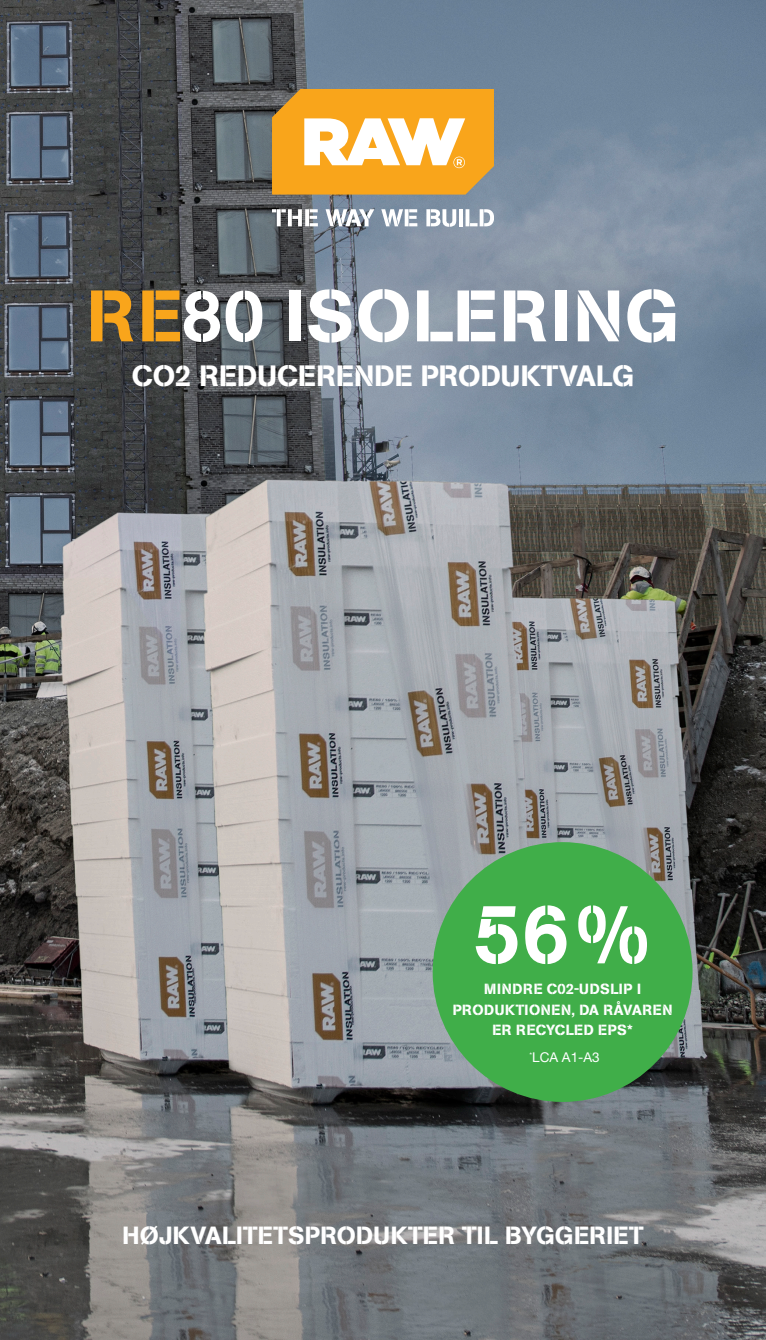
<style>
.page{position:relative;width:766px;height:1340px;background:#fff}
.page>*{position:absolute;margin:0;border:0;box-sizing:border-box;transform-origin:0 0}
.Header_Product_Small{font:82.8px "AG Book Pro Stencil";color:#fff}
.t1{font:72px "AG Book Stencil";letter-spacing:.02em;color:#fff}
.Header3_Frontpage{font:29.25px "AG Book Stencil";letter-spacing:.005em;color:#fff}
.Header3_Frontpage-2{font:24.75px "AG Book Stencil";letter-spacing:.015em;color:#fff}
.Header_Product_Small-2{font:14.62px/20.2px "AG Book Pro Stencil";letter-spacing:.03em;color:#fff;text-align:center}
.Header_Product_Small-3{font:13.5px "Helvetica Neue LT Std";color:#fff}
.s1{color:#f9a51b}
</style>
<div class="page">
<img style="left:0;top:0;width:765px;height:1339px">
<svg style="left:272px;top:89px;width:222px;height:105px"></svg>
<svg style="left:272px;top:209px;width:30px;height:17px"></svg>
<svg style="left:309px;top:209px;width:9px;height:17px"></svg>
<svg style="left:305px;top:209px;width:4px;height:17px"></svg>
<svg style="left:325px;top:209px;width:49px;height:17px"></svg>
<svg style="left:381px;top:209px;width:22px;height:17px"></svg>
<svg style="left:409px;top:209px;width:8px;height:17px"></svg>
<svg style="left:404px;top:209px;width:4px;height:17px"></svg>
<svg style="left:426px;top:209px;width:30px;height:18px"></svg>
<hr style="left:459px;top:209px;width:3px;height:17px;background:#fff">
<svg style="left:465px;top:209px;width:4px;height:17px"></svg>
<svg style="left:470px;top:209px;width:24px;height:17px"></svg>
<div style="left:432px;top:842px;width:260px;height:259px;background:#40ae49;border-radius:50%"></div>
<p class="t1" style="left:87px;top:273px;width:593px"><span class="s1">RE</span>80 ISOLERING</p>
<p class="Header3_Frontpage" style="left:132px;top:358px;width:503px">CO2 REDUCERENDE PRODUKTVALG</p>
<p class="Header_Product_Small" style="left:474px;top:880px;width:176px">56 %</p>
<p class="Header_Product_Small-2" style="left:452px;top:979px;width:221px">MINDRE C02-UDSLIP I<br>PRODUKTIONEN, DA RÅVAREN<br>ER RECYCLED EPS*</p>
<p class="Header_Product_Small-3" style="left:529px;top:1049px;width:72px"><sup>*</sup>LCA A1-A3</p>
<p class="Header3_Frontpage-2" style="left:122px;top:1220px;width:522px">HØJKVALITETSPRODUKTER TIL BYGGERIET</p>
</div>
